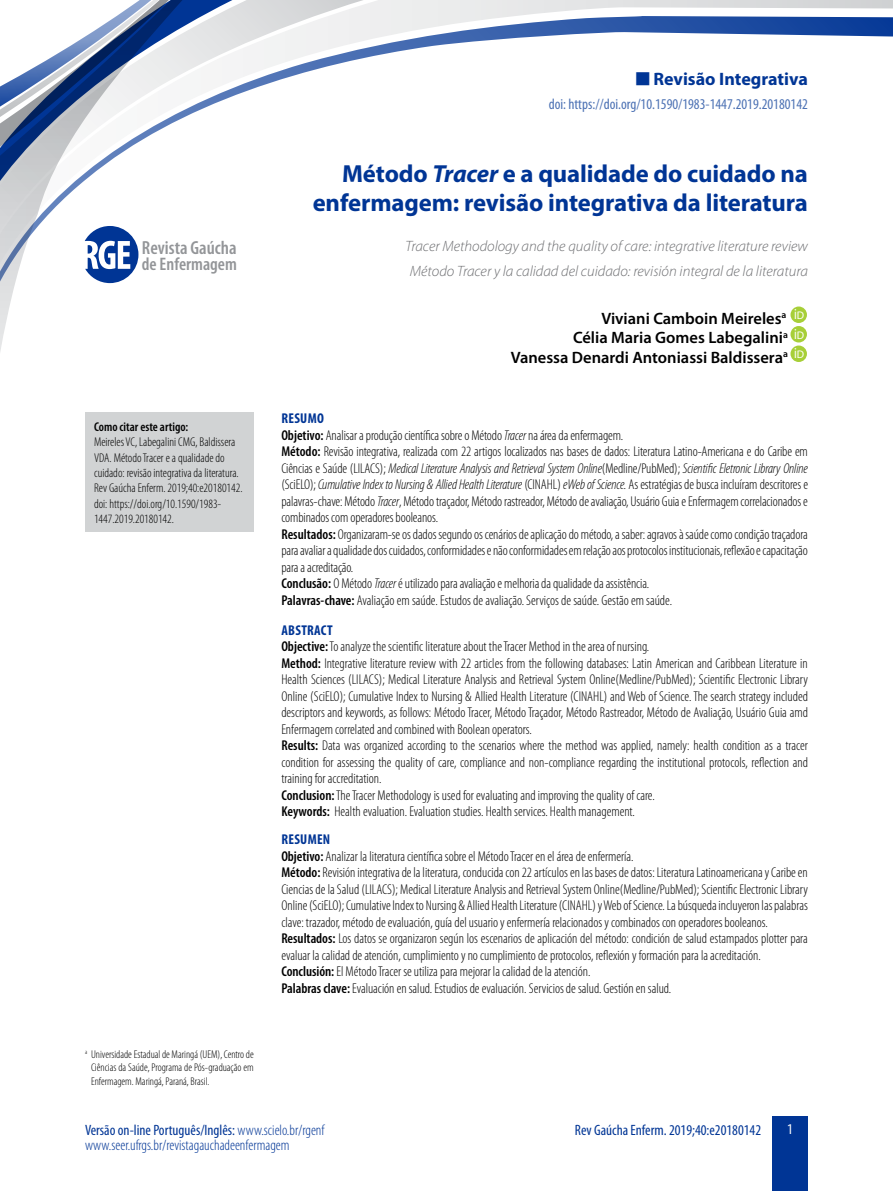
<style>
.page{position:relative;width:893px;height:1191px;background:#fff}
.page>*{position:absolute;margin:0;border:0;box-sizing:border-box;transform-origin:0 0}
.t1{font:700 24.75px/29.7px "Myriad Pro";letter-spacing:-.005em;color:#003595;text-align:right}
.t2{font:600 condensed 19.05px "Myriad Pro";color:#939598}
.t3{font:600 condensed 18.15px "Myriad Pro";color:#939598}
.t4{font:700 18px "Myriad Pro";color:#003595}
.t5{font:600 16.5px/19.5px "Myriad Pro";color:#000;text-align:right}
.t6{font:italic 300 15px/25px "Myriad Pro";color:#6d6e71}
.t7{font:300 condensed 15px/15px "Myriad Pro";color:#003595}
.t8{font:condensed 15px "Myriad Pro";color:#4d72b4}
.t9{font:condensed 15px "Myriad Pro";color:#003595}
.t10{font:condensed 15px "Myriad Pro";color:#fff}
.t11{font:300 condensed 14.25px/16.5px "Myriad Pro";color:#000}
.t12{font:300 condensed 12.75px/15.3px "Myriad Pro";color:#000}
.t13{font:600 condensed 12.75px "Myriad Pro";color:#000}
.t14{font:300 condensed 11.25px/13.5px "Myriad Pro";color:#000;text-align:justify}
.s1{font-style:italic}
.s2{font-weight:700;color:#003595}
.s3{font-weight:600}
.s4{font-weight:400}
</style>
<div class="page">
<svg style="left:202px;top:0;width:691px;height:109px"></svg>
<svg style="left:0;top:0;width:202px;height:352px"></svg>
<svg style="left:85px;top:226px;width:53px;height:57px"></svg>
<div style="left:772px;top:1116px;width:36px;height:75px;background:#003595"></div>
<div style="left:790px;top:306px;width:17px;height:17px;background:#a7cf38;border-radius:50%"></div>
<div style="left:790px;top:326px;width:17px;height:16px;background:#a7cf38;border-radius:50%"></div>
<div style="left:790px;top:345px;width:17px;height:17px;background:#a7cf38;border-radius:50%"></div>
<div style="left:85px;top:412px;width:169px;height:120px;background:#d1d3d4"></div>
<svg style="left:636px;top:72px;width:13px;height:13px"></svg>
<h2 class="t2" style="left:142px;top:237px;width:96px">Revista Gaúcha</h2>
<p class="t3" style="left:142px;top:254px;width:96px">de Enfermagem</p>
<p class="t13" style="left:94px;top:420px;width:96px">Como citar este artigo:</p>
<p class="t12" style="left:94px;top:435px;width:150px">Meireles VC, Labegalini CMG, Baldissera VDA. Método Tracer e a qualidade do cuidado: revisão integrativa da literatura.<br>Rev Gaúcha Enferm. 2019;40:e20180142. doi: https://doi.org/10.1590/1983- 1447.2019.20180142.</p>
<p class="t14" style="left:91px;top:1047px;width:164px;text-indent:-6px"><sup>a</sup> Universidade Estadual de Maringá (UEM), Centro de Ciências da Saúde, Programa de Pós-graduação em Enfermagem. Maringá, Paraná, Brasil.</p>
<p class="t4" style="left:653px;top:67px;width:156px">Revisão Integrativa</p>
<p class="t8" style="left:549px;top:96px;width:261px">doi: https://doi.org/10.1590/1983-1447.2019.20180142</p>
<h1 class="t1" style="left:313px;top:158px;width:497px">Método <span class="s1">Tracer</span> e a qualidade do cuidado na enfermagem: revisão integrativa da literatura</h1>
<p class="t6" style="left:405px;top:234px;width:404px">Tracer Methodology and the quality of care: integrative literature review<br>Método Tracer y la calidad del cuidado: revisión integral de la literatura</p>
<p class="t5" style="left:511px;top:309px;width:295px">Viviani Camboin Meireles<sup>a</sup> <sup>i</sup><sup>D<br></sup>Célia Maria Gomes Labegalini<sup>a</sup> <sup>i</sup><sup>D<br></sup>Vanessa Denardi Antoniassi Baldissera<sup>a</sup> <sup>i</sup><sup>D</sup></p>
<p class="t11" style="left:281px;top:411px;width:528px"><span class="s2">RESUMO<br></span><span class="s3">Objetivo:</span> Analisar a produção científica sobre o Método <span class="s1">Tracer</span> na área da enfermagem.<br><span class="s3">Método:</span> Revisão integrativa, realizada com 22 artigos localizados nas bases de dados: Literatura Latino-Americana e do Caribe em Ciências e Saúde (LILACS); <span class="s1">Medical Literature Analysis and Retrieval System Online</span>(Medline/PubMed); <span class="s1">Scientific Eletronic Library Online </span>(SciELO); <span class="s1">Cumulative Index to Nursing &amp; Allied Health Literature</span> (CINAHL) <span class="s1">eWeb of Science.</span> As estratégias de busca incluíram descritores e palavras-chave: Método <span class="s1">Tracer</span>, Método traçador, Método rastreador, Método de avaliação, Usuário Guia e Enfermagem correlacionados e combinados com operadores booleanos.<br><span class="s3">Resultados:</span> Organizaram-se os dados segundo os cenários de aplicação do método, a saber: agravos à saúde como condição traçadora para avaliar a qualidade dos cuidados, conformidades e não conformidades em relação aos protocolos institucionais, reflexão e capacitação para a acreditação.<br><span class="s3">Conclusão:</span> O Método <span class="s1">Tracer</span> é utilizado para avaliação e melhoria da qualidade da assistência.<br><span class="s3">Palavras-chave:</span> Avaliação em saúde. Estudos de avaliação. Serviços de saúde. Gestão em saúde.</p>
<p class="t11" style="left:281px;top:622px;width:528px"><span class="s2">ABSTRACT<br></span><span class="s3">Objective:</span> To analyze the scientific literature about the Tracer Method in the area of nursing.<br><span class="s3">Method:</span> Integrative literature review with 22 articles from the following databases: Latin American and Caribbean Literature in Health Sciences (LILACS); Medical Literature Analysis and Retrieval System Online(Medline/PubMed); Scientific Electronic Library Online (SciELO); Cumulative Index to Nursing &amp; Allied Health Literature (CINAHL) and Web of Science. The search strategy included descriptors and keywords, as follows: Método Tracer, Método Traçador, Método Rastreador, Método de Avaliação, Usuário Guia amd Enfermagem correlated and combined with Boolean operators.<br><span class="s3">Results:</span> Data was organized according to the scenarios where the method was applied, namely: health condition as a tracer condition for assessing the quality of care, compliance and non-compliance regarding the institutional protocols, reflection and training for accreditation.<br><span class="s3">Conclusion:</span> The Tracer Methodology is used for evaluating and improving the quality of care.<br><span class="s3">Keywords:</span> Health evaluation. Evaluation studies. Health services. Health management.</p>
<p class="t11" style="left:281px;top:831px;width:528px"><span class="s2">RESUMEN<br></span><span class="s3">Objetivo:</span> Analizar la literatura científica sobre el Método Tracer en el área de enfermería.<br><span class="s3">Método:</span> Revisión integrativa de la literatura, conducida con 22 artículos en las bases de datos: Literatura Latinoamericana y Caribe en Ciencias de la Salud (LILACS); Medical Literature Analysis and Retrieval System Online(Medline/PubMed); Scientific Electronic Library Online (SciELO); Cumulative Index to Nursing &amp; Allied Health Literature (CINAHL) y Web of Science. La búsqueda incluyeron las palabras clave: trazador, método de evaluación, guía del usuario y enfermería relacionados y combinados con operadores booleanos.<br><span class="s3">Resultados:</span> Los datos se organizaron según los escenarios de aplicación del método: condición de salud estampados plotter para evaluar la calidad de atención, cumplimiento y no cumplimiento de protocolos, reflexión y formación para la acreditación.<br><span class="s3">Conclusión:</span> El Método Tracer se utiliza para mejorar la calidad de la atención.<br><span class="s3">Palabras clave:</span> Evaluación en salud. Estudios de evaluación. Servicios de salud. Gestión en salud.</p>
<p class="t7" style="left:85px;top:1123px;width:241px"><span class="s4">Versão on-line Português/Inglês:</span> www.scielo.br/rgenf www.seer.ufrgs.br/revistagauchadeenfermagem</p>
<p class="t9" style="left:575px;top:1122px;width:188px">Rev Gaúcha Enferm. 2019;40:e20180142</p>
<p class="t10" style="left:787px;top:1121px;width:7px">1</p>
</div>
